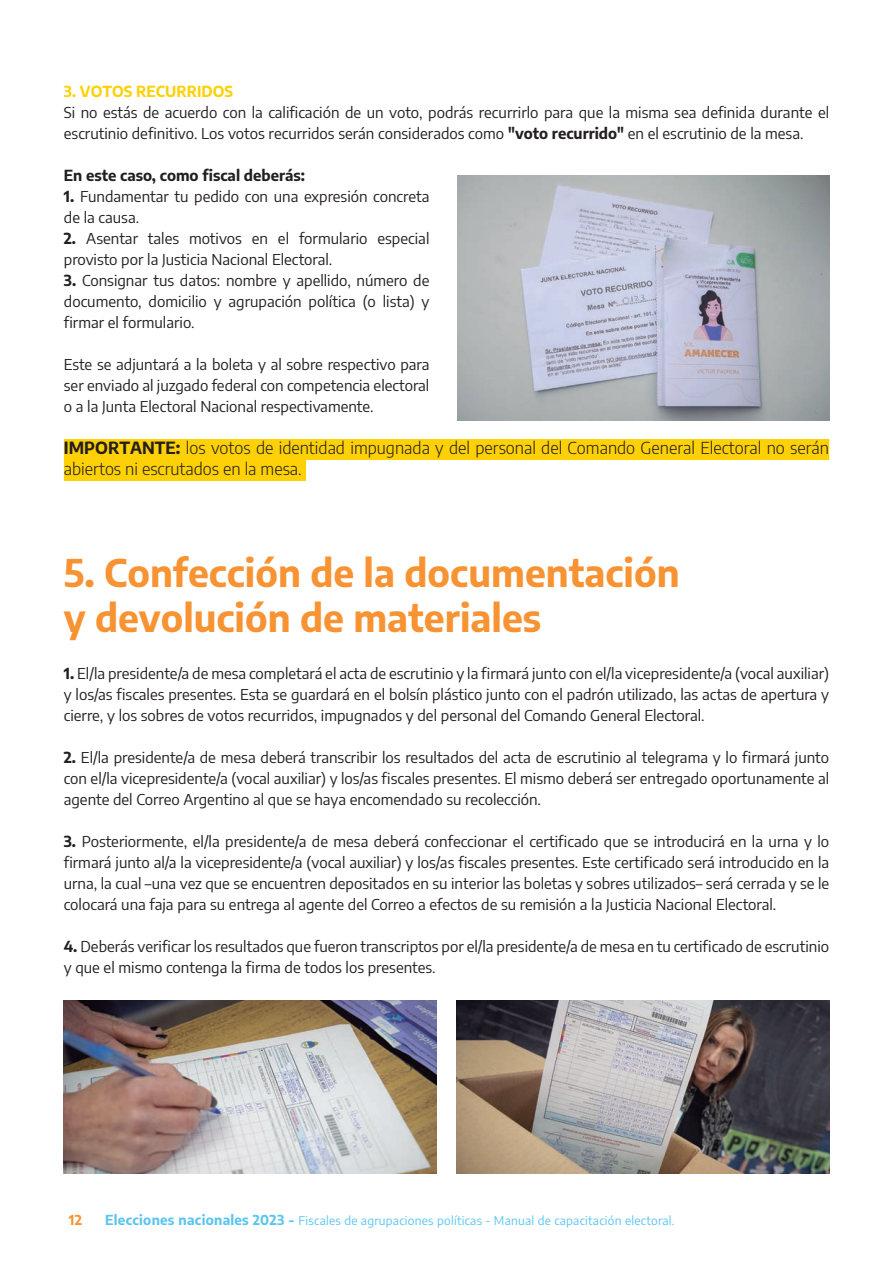
<style>
.page{position:relative;width:893px;height:1263px;background:#fff}
.page>*{position:absolute;margin:0;border:0;box-sizing:border-box;transform-origin:0 0}
.t1{font:700 37.5px/45px "Encode Sans";color:#f79332}
.t2{font:300 16.5px/21px "Encode Sans";color:#231f20}
.t3{font:15px/21px "Encode Sans";color:#231f20;text-align:justify}
.t4{font:700 15px "Encode Sans";color:#231f20}
.t5{font:700 15px "Encode Sans";color:#fed006}
.t6{font:700 13.5px "Encode Sans";color:#f79332}
.t7{font:12px "Encode Sans";letter-spacing:.02em;color:#5ac5f0}
.s1{font-weight:700}
.s2{font-weight:700;font-size:13.5px}
</style>
<div class="page">
<div style="left:64px;top:439px;width:765px;height:21px;background:#fed006"></div>
<div style="left:64px;top:460px;width:242px;height:21px;background:#fed006"></div>
<img style="left:457px;top:176px;width:372px;height:244px">
<img style="left:64px;top:1000px;width:372px;height:173px">
<img style="left:457px;top:1000px;width:372px;height:173px">
<p class="t5" style="left:64px;top:80px;width:171px">3. VOTOS RECURRIDOS</p>
<p class="t3" style="left:64px;top:101px;width:767px">Si no estás de acuerdo con la calificación de un voto, podrás recurrirlo para que la misma sea definida durante el escrutinio definitivo. Los votos recurridos serán considerados como <span class="s1">"voto recurrido"</span> en el escrutinio de la mesa.</p>
<p class="t4" style="left:64px;top:164px;width:243px">En este caso, como fiscal deberás:</p>
<p class="t3" style="left:64px;top:185px;width:367px"><span class="s1">1.</span> Fundamentar tu pedido con una expresión concreta de la causa.</p>
<p class="t3" style="left:64px;top:227px;width:367px"><span class="s1">2.</span> Asentar tales motivos en el formulario especial provisto por la Justicia Nacional Electoral.</p>
<p class="t3" style="left:64px;top:269px;width:367px"><span class="s1">3.</span> Consignar tus datos: nombre y apellido, número de documento, domicilio y agrupación política (o lista) y firmar el formulario.</p>
<p class="t3" style="left:64px;top:353px;width:367px">Este se adjuntará a la boleta y al sobre respectivo para ser enviado al juzgado federal con competencia electoral o a la Junta Electoral Nacional respectivamente.</p>
<p class="t2" style="left:64px;top:437px;width:767px"><span class="s1">IMPORTANTE:</span> los votos de identidad impugnada y del personal del Comando General Electoral no serán abiertos ni escrutados en la mesa.</p>
<h1 class="t1" style="left:64px;top:548px;width:617px">5. Confección de la documentación y devolución de materiales</h1>
<p class="t3" style="left:64px;top:662px;width:767px"><span class="s1">1.</span> El/la presidente/a de mesa completará el acta de escrutinio y la firmará junto con el/la vicepresidente/a (vocal auxiliar) y los/as fiscales presentes. Esta se guardará en el bolsín plástico junto con el padrón utilizado, las actas de apertura y cierre, y los sobres de votos recurridos, impugnados y del personal del Comando General Electoral.</p>
<p class="t3" style="left:64px;top:746px;width:767px"><span class="s1">2.</span> El/la presidente/a de mesa deberá transcribir los resultados del acta de escrutinio al telegrama y lo firmará junto con el/la vicepresidente/a (vocal auxiliar) y los/as fiscales presentes. El mismo deberá ser entregado oportunamente al agente del Correo Argentino al que se haya encomendado su recolección.</p>
<p class="t3" style="left:64px;top:830px;width:767px"><span class="s1">3.</span> Posteriormente, el/la presidente/a de mesa deberá confeccionar el certificado que se introducirá en la urna y lo firmará junto al/a la vicepresidente/a (vocal auxiliar) y los/as fiscales presentes. Este certificado será introducido en la urna, la cual –una vez que se encuentren depositados en su interior las boletas y sobres utilizados– será cerrada y se le colocará una faja para su entrega al agente del Correo a efectos de su remisión a la Justicia Nacional Electoral.</p>
<p class="t3" style="left:64px;top:935px;width:767px"><span class="s1">4.</span> Deberás verificar los resultados que fueron transcriptos por el/la presidente/a de mesa en tu certificado de escrutinio y que el mismo contenga la firma de todos los presentes.</p>
<p class="t6" style="left:69px;top:1210px;width:15px">12</p>
<p class="t7" style="left:105px;top:1212px;width:571px"><span class="s2">Elecciones nacionales 2023 -</span> Fiscales de agrupaciones políticas - Manual de capacitación electoral.</p>
</div>
